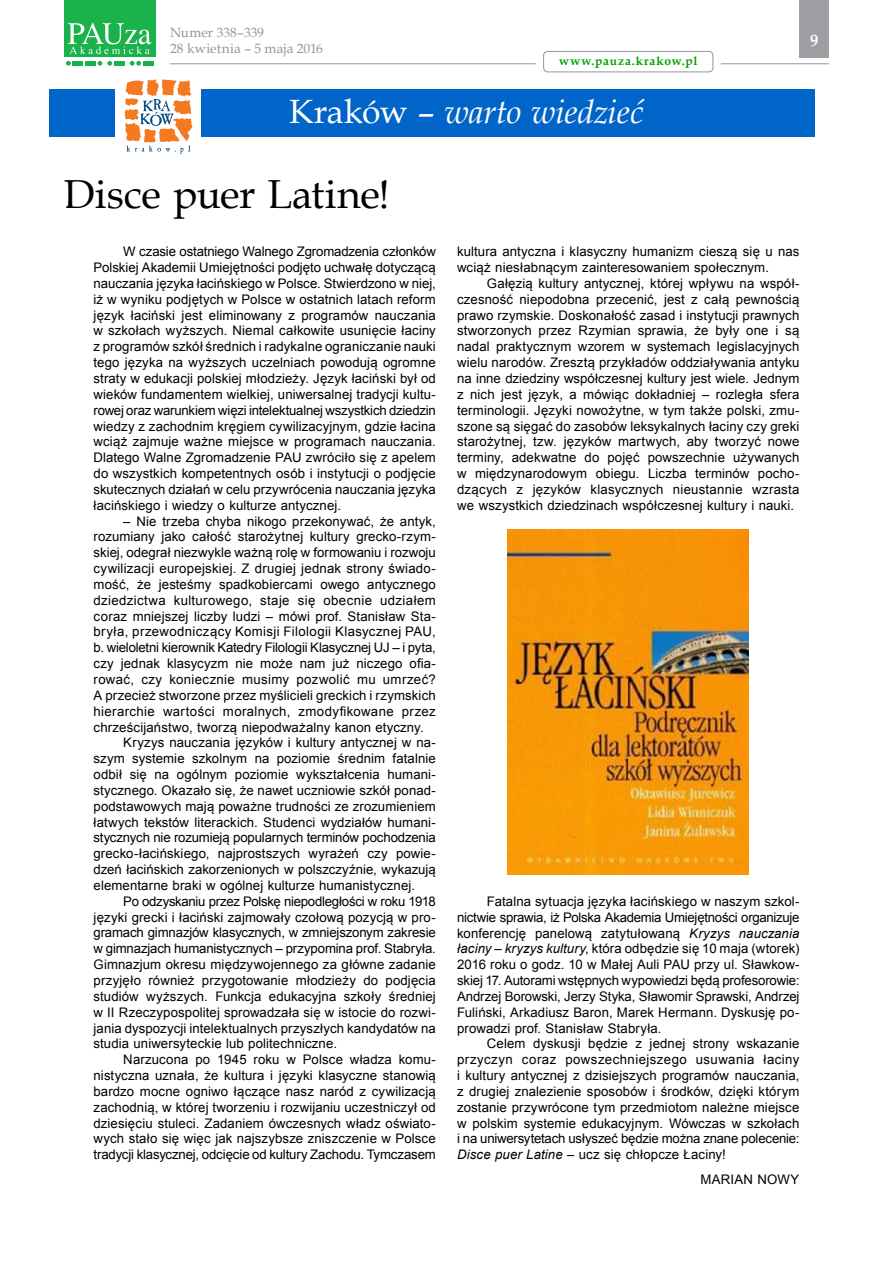
<style>
.page{position:relative;width:893px;height:1263px;background:#fff}
.page>*{position:absolute;margin:0;border:0;box-sizing:border-box;transform-origin:0 0}
.t1{font:40.5px "Book Antiqua";letter-spacing:-.005em;color:#000}
.t2{font:italic 33.6px "Book Antiqua";letter-spacing:-.015em;color:#fff}
.t3{font:700 16.5px "Book Antiqua";color:#fff}
.t4{font:13.5px/16.2px "Book Antiqua";color:#939598}
.t5{font:13.2px/15.9px "Arial";letter-spacing:.005em;color:#000;text-align:justify}
.t6{font:13.2px "Arial";letter-spacing:-.015em;color:#000}
.t7{font:13.2px "Arial";letter-spacing:.025em;color:#000}
.t8{font:13.2px "Arial";letter-spacing:.03em;color:#000}
.t9{font:13.2px "Arial";letter-spacing:-.025em;color:#000}
.t10{font:700 12px "Book Antiqua";letter-spacing:.07em;color:#00a000}
.s1{font-style:normal}
.s2{font-style:italic}
</style>
<div class="page">
<div style="left:799px;top:0;width:30px;height:57px;background:#9d9fa2"></div>
<svg style="left:66px;top:61px;width:5px;height:5px"></svg>
<svg style="left:97px;top:61px;width:15px;height:5px"></svg>
<svg style="left:130px;top:61px;width:11px;height:5px"></svg>
<div style="left:73px;top:61px;width:10px;height:5px;background:#19b24b"></div>
<div style="left:85px;top:61px;width:11px;height:5px;background:#19b24b"></div>
<div style="left:114px;top:61px;width:11px;height:5px;background:#19b24b"></div>
<div style="left:143px;top:61px;width:11px;height:5px;background:#19b24b"></div>
<div style="left:64px;top:0;width:92px;height:56px;background:#19b24b"></div>
<svg style="left:68px;top:23px;width:83px;height:31px"></svg>
<hr style="left:170px;top:63px;width:366px;height:1px;background:#939598">
<div style="left:543px;top:51px;width:170px;height:21px;border:1px solid #939598;border-radius:4px"></div>
<hr style="left:721px;top:63px;width:108px;height:1px;background:#939598">
<div style="left:201px;top:89px;width:614px;height:48px;background:#0064c8"></div>
<div style="left:49px;top:89px;width:65px;height:47px;background:#0064c8"></div>
<svg style="left:124px;top:79px;width:68px;height:75px"></svg>
<img style="left:507px;top:530px;width:241px;height:345px">
<p class="t4" style="left:170px;top:24px;width:154px">Numer 338–339<br>28 kwietnia – 5 maja 2016</p>
<p class="t3" style="left:810px;top:30px;width:10px">9</p>
<p class="t10" style="left:559px;top:53px;width:140px">www.pauza.krakow.pl</p>
<h2 class="t2" style="left:289px;top:88px;width:356px"><span class="s1">Kraków –</span> warto wiedzieć</h2>
<h1 class="t1" style="left:64px;top:166px;width:328px">Disce puer Latine!</h1>
<p class="t5" style="left:94px;top:244px;width:344px;text-indent:30px">W czasie ostatniego Walnego Zgromadzenia członków Polskiej Akademii Umiejętności podjęto uchwałę dotyczącą nauczania języka łacińskiego w Polsce. Stwierdzono w niej, iż w wyniku podjętych w Polsce w ostatnich latach reform język łaciński jest eliminowany z programów nauczania w szkołach wyższych. Niemal całkowite usunięcie łaciny z programów szkół średnich i radykalne ograniczanie nauki tego języka na wyższych uczelniach powodują ogromne straty w edukacji polskiej młodzieży. Język łaciński był od wieków fundamentem wielkiej, uniwersalnej tradycji kultu&shy;rowej oraz warunkiem więzi intelektualnej wszystkich dziedzin wiedzy z zachodnim kręgiem cywilizacyjnym, gdzie łacina wciąż zajmuje ważne miejsce w programach nauczania.<br>Dlatego Walne Zgromadzenie PAU zwróciło się z apelem do wszystkich kompetentnych osób i instytucji o podjęcie skutecznych działań w celu przywrócenia nauczania języka łacińskiego i wiedzy o kulturze antycznej.</p>
<p class="t5" style="left:123px;top:513px;width:314px">– Nie trzeba chyba nikogo przekonywać, że antyk,</p>
<p class="t5" style="left:94px;top:529px;width:344px">rozumiany jako całość starożytnej kultury grecko-rzym-</p>
<p class="t5" style="left:94px;top:545px;width:344px">skiej, odegrał niezwykle ważną rolę w formowaniu i rozwoju</p>
<p class="t5" style="left:94px;top:560px;width:344px">cywilizacji europejskiej. Z drugiej jednak strony świado-</p>
<p class="t5" style="left:94px;top:576px;width:344px">mość, że jesteśmy spadkobiercami owego antycznego</p>
<p class="t8" style="left:94px;top:591px;width:344px">dziedzictwa kulturowego, staje się obecnie udziałem</p>
<p class="t5" style="left:94px;top:608px;width:344px">coraz mniejszej liczby ludzi – mówi prof. Stanisław Sta-</p>
<p class="t7" style="left:94px;top:623px;width:344px">bryła, przewodniczący Komisji Filologii Klasycznej PAU,</p>
<p class="t6" style="left:94px;top:638px;width:344px">b. wieloletni kierownik Katedry Filologii Klasycznej UJ – i pyta,</p>
<p class="t5" style="left:94px;top:655px;width:344px">czy jednak klasycyzm nie może nam już niczego ofia-</p>
<p class="t7" style="left:94px;top:670px;width:344px">rować, czy koniecznie musimy pozwolić mu umrzeć?</p>
<p class="t5" style="left:94px;top:687px;width:344px">A przecież stworzone przez myślicieli greckich i rzymskich</p>
<p class="t7" style="left:94px;top:702px;width:344px">hierarchie wartości moralnych, zmodyfikowane przez</p>
<p class="t5" style="left:94px;top:719px;width:332px">chrześcijaństwo, tworzą niepodważalny kanon etyczny.</p>
<p class="t5" style="left:123px;top:735px;width:314px">Kryzys nauczania języków i kultury antycznej w na-</p>
<p class="t5" style="left:94px;top:750px;width:344px">szym systemie szkolnym na poziomie średnim fatalnie</p>
<p class="t5" style="left:94px;top:766px;width:344px">odbił się na ogólnym poziomie wykształcenia humani-</p>
<p class="t5" style="left:94px;top:782px;width:344px">stycznego. Okazało się, że nawet uczniowie szkół ponad-</p>
<p class="t5" style="left:94px;top:798px;width:344px">podstawowych mają poważne trudności ze zrozumieniem</p>
<p class="t5" style="left:94px;top:814px;width:344px">łatwych tekstów literackich. Studenci wydziałów humani-</p>
<p class="t6" style="left:94px;top:829px;width:344px">stycznych nie rozumieją popularnych terminów pochodzenia</p>
<p class="t5" style="left:94px;top:845px;width:344px">grecko-łacińskiego, najprostszych wyrażeń czy powie-</p>
<p class="t5" style="left:94px;top:861px;width:344px">dzeń łacińskich zakorzenionych w polszczyźnie, wykazują</p>
<p class="t5" style="left:94px;top:877px;width:323px">elementarne braki w ogólnej kulturze humanistycznej.</p>
<p class="t9" style="left:123px;top:892px;width:314px">Po odzyskaniu przez Polskę niepodległości w roku 1918</p>
<p class="t5" style="left:94px;top:909px;width:344px">języki grecki i łaciński zajmowały czołową pozycją w pro-</p>
<p class="t6" style="left:94px;top:924px;width:344px">gramach gimnazjów klasycznych, w zmniejszonym zakresie</p>
<p class="t5" style="left:94px;top:941px;width:344px">w gimnazjach humanistycznych – przypomina prof. Stabryła.</p>
<p class="t5" style="left:94px;top:956px;width:344px">Gimnazjum okresu międzywojennego za główne zadanie</p>
<p class="t5" style="left:94px;top:972px;width:344px">przyjęło również przygotowanie młodzieży do podjęcia</p>
<p class="t5" style="left:94px;top:988px;width:344px">studiów wyższych. Funkcja edukacyjna szkoły średniej</p>
<p class="t5" style="left:94px;top:1004px;width:344px">w II Rzeczypospolitej sprowadzała się w istocie do rozwi-</p>
<p class="t5" style="left:94px;top:1020px;width:344px">jania dyspozycji intelektualnych przyszłych kandydatów na</p>
<p class="t5" style="left:94px;top:1036px;width:245px">studia uniwersyteckie lub politechniczne.</p>
<p class="t5" style="left:123px;top:1051px;width:314px">Narzucona po 1945 roku w Polsce władza komu-</p>
<p class="t5" style="left:94px;top:1067px;width:344px">nistyczna uznała, że kultura i języki klasyczne stanowią</p>
<p class="t5" style="left:94px;top:1083px;width:344px">bardzo mocne ogniwo łączące nasz naród z cywilizacją</p>
<p class="t5" style="left:94px;top:1099px;width:344px">zachodnią, w której tworzeniu i rozwijaniu uczestniczył od</p>
<p class="t5" style="left:94px;top:1115px;width:344px">dziesięciu stuleci. Zadaniem ówczesnych władz oświato-</p>
<p class="t5" style="left:94px;top:1131px;width:344px">wych stało się więc jak najszybsze zniszczenie w Polsce</p>
<p class="t5" style="left:94px;top:1146px;width:344px">tradycji klasycznej, odcięcie od kultury Zachodu. Tymczasem</p>
<p class="t5" style="left:457px;top:244px;width:344px">kultura antyczna i klasyczny humanizm cieszą się u nas wciąż niesłabnącym zainteresowaniem społecznym.</p>
<p class="t5" style="left:457px;top:275px;width:344px;text-indent:30px">Gałęzią kultury antycznej, której wpływu na współ&shy;czesność niepodobna przecenić, jest z całą pewnością prawo rzymskie. Doskonałość zasad i instytucji prawnych stworzonych przez Rzymian sprawia, że były one i są nadal praktycznym wzorem w systemach legislacyjnych wielu narodów. Zresztą przykładów oddziaływania antyku na inne dziedziny współczesnej kultury jest wiele. Jednym z nich jest język, a mówiąc dokładniej – rozległa sfera terminologii. Języki nowożytne, w tym także polski, zmu&shy;szone są sięgać do zasobów leksykalnych łaciny czy greki starożytnej, tzw. języków martwych, aby tworzyć nowe terminy, adekwatne do pojęć powszechnie używanych w międzynarodowym obiegu. Liczba terminów pocho&shy;dzących z języków klasycznych nieustannie wzrasta we wszystkich dziedzinach współczesnej kultury i nauki.</p>
<p class="t5" style="left:457px;top:893px;width:344px;text-indent:30px">Fatalna sytuacja języka łacińskiego w naszym szkol&shy;nictwie sprawia, iż Polska Akademia Umiejętności organizuje konferencję panelową zatytułowaną <span class="s2">Kryzys nauczania łaciny – kryzys kultury</span>, która odbędzie się 10 maja (wtorek)<br>2016 roku o godz. 10 w Małej Auli PAU przy ul. Sławkow&shy;skiej 17. Autorami wstępnych wypowiedzi będą profesorowie:<br>Andrzej Borowski, Jerzy Styka, Sławomir Sprawski, Andrzej Fuliński, Arkadiusz Baron, Marek Hermann. Dyskusję po&shy;prowadzi prof. Stanisław Stabryła.</p>
<p class="t5" style="left:457px;top:1036px;width:344px;text-indent:30px">Celem dyskusji będzie z jednej strony wskazanie przyczyn coraz powszechniejszego usuwania łaciny i kultury antycznej z dzisiejszych programów nauczania, z drugiej znalezienie sposobów i środków, dzięki którym zostanie przywrócone tym przedmiotom należne miejsce w polskim systemie edukacyjnym. Wówczas w szkołach i na uniwersytetach usłyszeć będzie można znane polecenie:<br><span class="s2">Disce puer Latine</span> – ucz się chłopcze Łaciny!</p>
<p class="t5" style="left:700px;top:1171px;width:100px">MARIAN NOWY</p>
</div>
